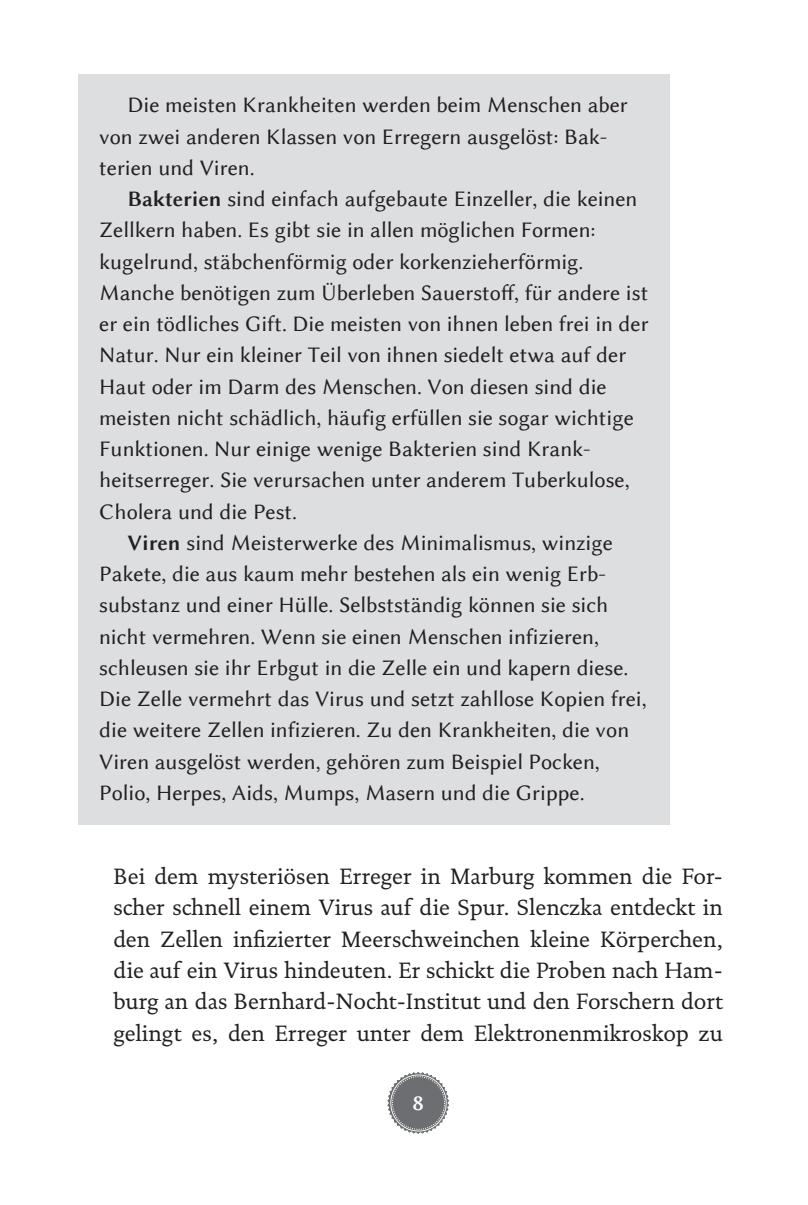
<style>
.page{position:relative;width:808px;height:1205px;background:#fff}
.page>*{position:absolute;margin:0;border:0;box-sizing:border-box;transform-origin:0 0}
.t1{font:22.5px/31.2px "Lin Biolinum";color:#231f20}
.t2{font:22.5px/31.2px "Documenta 130408";color:#231f20;text-align:justify}
.t3{font:22.5px "Lin Biolinum B";color:#fff}
.s1{font-family:"Lin Biolinum B"}
</style>
<div class="page">
<div style="left:78px;top:74px;width:592px;height:751px;background:#dddee0"></div>
<p class="t1" style="left:99px;top:89px;width:530px;text-indent:28px">Die meisten Krankheiten werden beim Menschen aber von zwei anderen Klassen von Erregern ausgelöst: Bak&shy;terien und Viren.</p>
<p class="t1" style="left:128px;top:183px;width:511px"><span class="s1">Bakterien</span> sind einfach aufgebaute Einzeller, die keinen</p>
<p class="t1" style="left:99px;top:214px;width:498px">Zellkern haben. Es gibt sie in allen möglichen Formen:</p>
<p class="t1" style="left:99px;top:246px;width:486px">kugelrund, stäbchenförmig oder korkenzieherförmig.</p>
<p class="t1" style="left:99px;top:277px;width:551px">Manche benötigen zum Überleben Sauerstoff, für andere ist</p>
<p class="t1" style="left:99px;top:308px;width:551px">er ein tödliches Gift. Die meisten von ihnen leben frei in der</p>
<p class="t1" style="left:99px;top:339px;width:529px">Natur. Nur ein kleiner Teil von ihnen siedelt etwa auf der</p>
<p class="t1" style="left:99px;top:371px;width:509px">Haut oder im Darm des Menschen. Von diesen sind die</p>
<p class="t1" style="left:99px;top:402px;width:536px">meisten nicht schädlich, häufig erfüllen sie sogar wichtige</p>
<p class="t1" style="left:99px;top:433px;width:491px">Funktionen. Nur einige wenige Bakterien sind Krank-</p>
<p class="t1" style="left:99px;top:465px;width:532px">heitserreger. Sie verursachen unter anderem Tuberkulose,</p>
<p class="t1" style="left:99px;top:496px;width:199px">Cholera und die Pest.</p>
<p class="t1" style="left:128px;top:527px;width:487px"><span class="s1">Viren</span> sind Meisterwerke des Minimalismus, winzige</p>
<p class="t1" style="left:99px;top:558px;width:507px">Pakete, die aus kaum mehr bestehen als ein wenig Erb-</p>
<p class="t1" style="left:99px;top:590px;width:511px">substanz und einer Hülle. Selbstständig können sie sich</p>
<p class="t1" style="left:99px;top:621px;width:501px">nicht vermehren. Wenn sie einen Menschen infizieren,</p>
<p class="t1" style="left:99px;top:652px;width:531px">schleusen sie ihr Erbgut in die Zelle ein und kapern diese.</p>
<p class="t1" style="left:99px;top:683px;width:549px">Die Zelle vermehrt das Virus und setzt zahllose Kopien frei,</p>
<p class="t1" style="left:99px;top:715px;width:531px">die weitere Zellen infizieren. Zu den Krankheiten, die von</p>
<p class="t1" style="left:99px;top:746px;width:502px">Viren ausgelöst werden, gehören zum Beispiel Pocken,</p>
<p class="t1" style="left:99px;top:777px;width:487px">Polio, Herpes, Aids, Mumps, Masern und die Grippe.</p>
<p class="t2" style="left:113px;top:860px;width:611px">Bei dem mysteriösen Erreger in Marburg kommen die For&shy;scher schnell einem Virus auf die Spur. Slenczka entdeckt in den Zellen infizierter Meerschweinchen kleine Körperchen, die auf ein Virus hindeuten. Er schickt die Proben nach Ham&shy;burg an das Bernhard-Nocht-Institut und den Forschern dort gelingt es, den Erreger unter dem Elektronenmikroskop zu</p>
<p class="t3" style="left:412px;top:1090px;width:13px">8</p>
</div>
